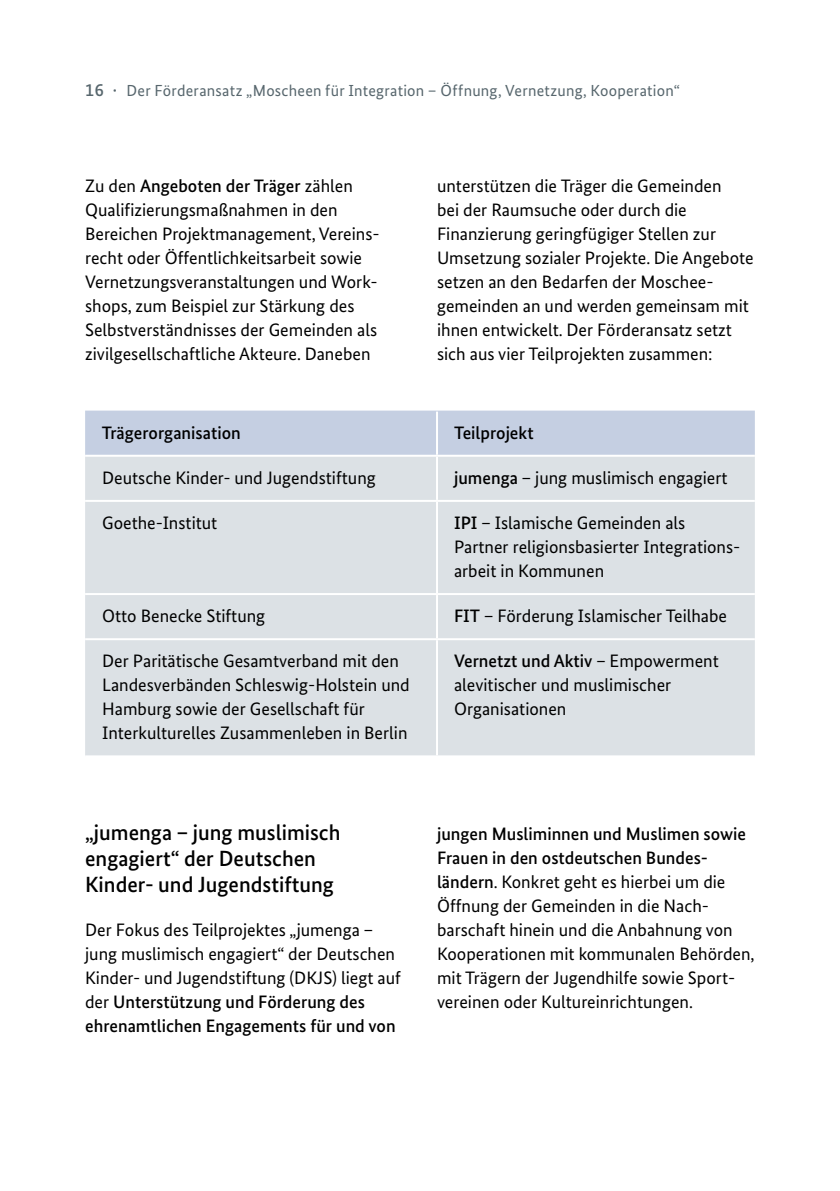
<style>
.page{position:relative;width:840px;height:1191px;background:#fff}
.page>*{position:absolute;margin:0;border:0;box-sizing:border-box;transform-origin:0 0}
.t1{font:500 22px/26px "Bundes Sans";color:#000}
.Tabelle_Body{font:18px/24px "Bundes Sans";color:#000}
.Tabelle_Head{font:500 18px "Bundes Sans";color:#000}
.t2{font:16px "Bundes Sans";letter-spacing:.015em;color:#57666d}
.s1{font-weight:500;font-size:18px}
.s2{font-weight:500}
</style>
<div class="page">
<div style="left:85px;top:410px;width:669px;height:45px;background:#c5cfe2"></div>
<div style="left:85px;top:457px;width:669px;height:298px;background:#dce1e5"></div>
<hr style="left:436px;top:411px;width:2px;height:44px;background:#fff">
<hr style="left:436px;top:457px;width:2px;height:43px;background:#fff">
<hr style="left:85px;top:500px;width:352px;height:2px;background:#fff">
<hr style="left:437px;top:500px;width:317px;height:2px;background:#fff">
<hr style="left:436px;top:502px;width:2px;height:91px;background:#fff">
<hr style="left:85px;top:593px;width:352px;height:2px;background:#fff">
<hr style="left:437px;top:593px;width:317px;height:2px;background:#fff">
<hr style="left:436px;top:595px;width:2px;height:43px;background:#fff">
<hr style="left:85px;top:638px;width:352px;height:2px;background:#fff">
<hr style="left:437px;top:638px;width:317px;height:2px;background:#fff">
<hr style="left:436px;top:640px;width:2px;height:115px;background:#fff">
<p class="t2" style="left:85px;top:81px;width:596px"><span class="s1">16 ·</span> Der Förderansatz „Moscheen für Integration – Öffnung, Vernetzung, Kooperation“</p>
<p class="Tabelle_Body" style="left:85px;top:174px;width:296px">Zu den <span class="s2">Angeboten der Träger</span> zählen Qualifizierungsmaßnahmen in den Bereichen Projektmanagement, Vereins&shy;recht oder Öffentlichkeitsarbeit sowie Vernetzungsveranstaltungen und Work&shy;shops, zum Beispiel zur Stärkung des Selbstverständnisses der Gemeinden als zivilgesellschaftliche Akteure. Daneben</p>
<p class="Tabelle_Body" style="left:437px;top:174px;width:318px">unterstützen die Träger die Gemeinden<br>bei der Raumsuche oder durch die Finanzierung geringfügiger Stellen zur Umsetzung sozialer Projekte. Die Angebote setzen an den Bedarfen der Moschee&shy;gemeinden an und werden gemeinsam mit ihnen entwickelt. Der Förderansatz setzt sich aus vier Teilprojekten zusammen:</p>
<p class="Tabelle_Head" style="left:102px;top:421px;width:140px">Trägerorganisation</p>
<p class="Tabelle_Head" style="left:454px;top:421px;width:81px">Teilprojekt</p>
<p class="Tabelle_Body" style="left:102px;top:465px;width:275px">Deutsche Kinder- und Jugendstiftung</p>
<p class="Tabelle_Body" style="left:454px;top:465px;width:275px"><span class="s2">jumenga</span> – jung muslimisch engagiert</p>
<p class="Tabelle_Body" style="left:102px;top:510px;width:117px">Goethe-Institut</p>
<p class="Tabelle_Body" style="left:454px;top:510px;width:287px"><span class="s2">IPI</span> – Islamische Gemeinden als<br>Partner religionsbasierter Integrations&shy;arbeit in Kommunen</p>
<p class="Tabelle_Body" style="left:102px;top:604px;width:164px">Otto Benecke Stiftung</p>
<p class="Tabelle_Body" style="left:454px;top:604px;width:274px"><span class="s2">FIT</span> – Förderung Islamischer Teilhabe</p>
<p class="Tabelle_Body" style="left:102px;top:649px;width:309px">Der Paritätische Gesamtverband mit den Landesverbänden Schleswig-Holstein und Hamburg sowie der Gesellschaft für Interkulturelles Zusammenleben in Berlin</p>
<p class="Tabelle_Body" style="left:454px;top:649px;width:266px"><span class="s2">Vernetzt und Aktiv</span> – Empowerment alevitischer und muslimischer<br>Organisationen</p>
<h3 class="t1" style="left:85px;top:819px;width:257px">„jumenga – jung muslimisch engagiert“ der Deutschen<br>Kinder- und Jugendstiftung</h3>
<p class="Tabelle_Body" style="left:85px;top:918px;width:317px">Der Fokus des Teilprojektes „jumenga – jung muslimisch engagiert“ der Deutschen Kinder- und Jugendstiftung (DKJS) liegt auf der <span class="s2">Unterstützung und Förderung des ehrenamtlichen Engagements für und von</span></p>
<p class="Tabelle_Body" style="left:437px;top:822px;width:319px"><span class="s2">jungen Musliminnen und Muslimen sowie Frauen in den ostdeutschen Bundes&shy;ländern</span>. Konkret geht es hierbei um die Öffnung der Gemeinden in die Nach&shy;barschaft hinein und die Anbahnung von Kooperationen mit kommunalen Behörden, mit Trägern der Jugendhilfe sowie Sport&shy;vereinen oder Kultureinrichtungen.</p>
</div>
